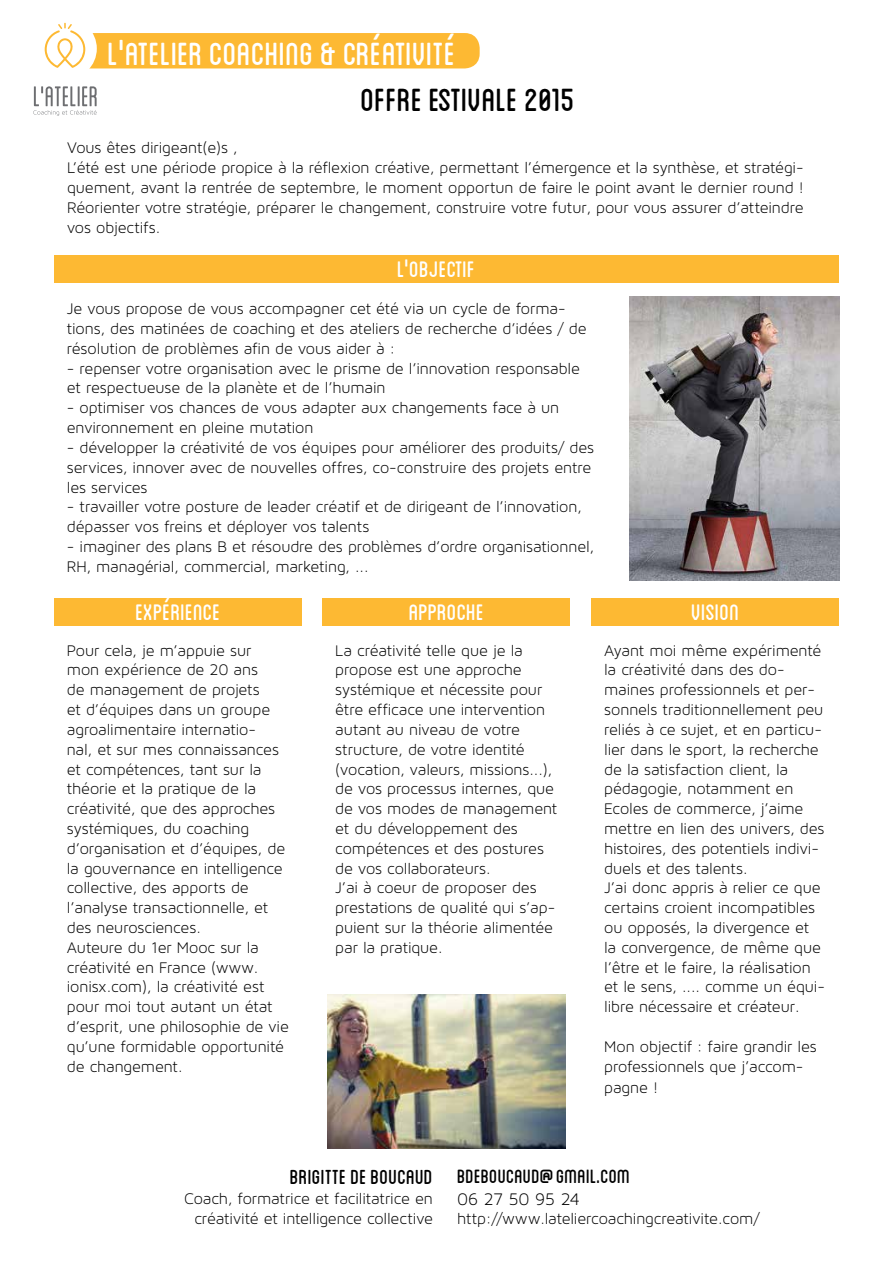
<style>
.page{position:relative;width:893px;height:1263px;background:#fff}
.page>*{position:absolute;margin:0;border:0;box-sizing:border-box;transform-origin:0 0}
.t1{font:45px "Blanch Caps";color:#fff}
.t2{font:45px "Blanch Caps";color:#000}
.t3{font:31.5px "Blanch Caps";color:#fff}
.t4{font:28.5px "Blanch Caps";color:#000}
.t5{font:27px "Blanch Caps";color:#000}
.t6{font:18px "Maven Pro Light 300";letter-spacing:-.015em;color:#000}
.t7{font:16.5px/19.8px "Maven Pro Light 300";letter-spacing:-.01em;color:#000}
</style>
<div class="page">
<img style="left:629px;top:296px;width:210px;height:285px">
<div style="left:51px;top:33px;width:429px;height:35px;background:#fdb933;border-radius:15px"></div>
<div style="left:33px;top:17px;width:64px;height:63px;background:#fff;border-radius:50%"></div>
<svg style="left:45px;top:23px;width:40px;height:45px"></svg>
<svg style="left:33px;top:86px;width:64px;height:30px"></svg>
<div style="left:54px;top:255px;width:785px;height:27px;background:#fdb933"></div>
<div style="left:323px;top:598px;width:247px;height:27px;background:#fdb933"></div>
<div style="left:54px;top:598px;width:248px;height:27px;background:#fdb933"></div>
<div style="left:591px;top:598px;width:248px;height:27px;background:#fdb933"></div>
<img style="left:327px;top:994px;width:239px;height:155px">
<h1 class="t1" style="left:108px;top:33px;width:350px">l'atelier coaching &amp; créativité</h1>
<h1 class="t2" style="left:360px;top:79px;width:216px">offre estivale 2015</h1>
<p class="t7" style="left:67px;top:138px;width:738px">Vous êtes dirigeant(e)s ,<br>L’été est une période propice à la réflexion créative, permettant l’émergence et la synthèse, et stratégi&shy;quement, avant la rentrée de septembre, le moment opportun de faire le point avant le dernier round !<br>Réorienter votre stratégie, préparer le changement, construire votre futur, pour vous assurer d’atteindre vos objectifs.</p>
<h2 class="t3" style="left:397px;top:255px;width:80px">l'objectif</h2>
<p class="t7" style="left:67px;top:299px;width:521px">Je vous propose de vous accompagner cet été via un cycle de forma&shy;tions, des matinées de coaching et des ateliers de recherche d’idées / de résolution de problèmes afin de vous aider à :</p>
<p class="t7" style="left:67px;top:358px;width:515px">- repenser votre organisation avec le prisme de l’innovation responsable et respectueuse de la planète et de l’humain</p>
<p class="t7" style="left:67px;top:398px;width:494px">- optimiser vos chances de vous adapter aux changements face à un environnement en pleine mutation</p>
<p class="t7" style="left:67px;top:437px;width:529px">- développer la créativité de vos équipes pour améliorer des produits/ des services, innover avec de nouvelles offres, co-construire des projets entre les services</p>
<p class="t7" style="left:67px;top:497px;width:517px">- travailler votre posture de leader créatif et de dirigeant de l’innovation, dépasser vos freins et déployer vos talents</p>
<p class="t7" style="left:67px;top:536px;width:529px">- imaginer des plans B et résoudre des problèmes d’ordre organisationnel,<br>RH, managérial, commercial, marketing, ...</p>
<h2 class="t3" style="left:135px;top:598px;width:86px">expérience</h2>
<h2 class="t3" style="left:409px;top:598px;width:77px">approche</h2>
<h2 class="t3" style="left:691px;top:598px;width:50px">vision</h2>
<p class="t7" style="left:335px;top:640px;width:224px">La créativité telle que je la propose est une approche systémique et nécessite pour être efficace une intervention autant au niveau de votre structure, de votre identité (vocation, valeurs, missions...), de vos processus internes, que de vos modes de management et du développement des compétences et des postures de vos collaborateurs.<br>J’ai à coeur de proposer des prestations de qualité qui s’ap&shy;puient sur la théorie alimentée par la pratique.</p>
<p class="t7" style="left:67px;top:640px;width:224px">Pour cela, je m’appuie sur<br>mon expérience de 20 ans<br>de management de projets<br>et d’équipes dans un groupe agroalimentaire internatio-<br>nal, et sur mes connaissances et compétences, tant sur la théorie et la pratique de la créativité, que des approches systémiques, du coaching d’organisation et d’équipes, de la gouvernance en intelligence collective, des apports de l’analyse transactionnelle, et des neurosciences.<br>Auteure du 1er Mooc sur la créativité en France (www. ionisx.com), la créativité est pour moi tout autant un état d’esprit, une philosophie de vie qu’une formidable opportunité de changement.</p>
<p class="t7" style="left:604px;top:640px;width:222px">Ayant moi même expérimenté la créativité dans des do&shy;maines professionnels et per&shy;sonnels traditionnellement peu reliés à ce sujet, et en particu&shy;lier dans le sport, la recherche de la satisfaction client, la pédagogie, notamment en<br>Ecoles de commerce, j’aime mettre en lien des univers, des histoires, des potentiels indivi&shy;duels et des talents.<br>J’ai donc appris à relier ce que certains croient incompatibles ou opposés, la divergence et la convergence, de même que l’être et le faire, la réalisation et le sens, .... comme un équi&shy;libre nécessaire et créateur.</p>
<p class="t7" style="left:604px;top:1036px;width:214px">Mon objectif : faire grandir les professionnels que j’accom-</p>
<p class="t7" style="left:604px;top:1078px;width:56px">pagne !</p>
<h3 class="t4" style="left:290px;top:1164px;width:144px">BRIGITTE de BOUCAUD</h3>
<p class="t7" style="left:184px;top:1188px;width:250px;text-align:right">Coach, formatrice et facilitatrice en créativité et intelligence collective</p>
<h3 class="t5" style="left:457px;top:1164px;width:175px">bdeboucaud@gmail.com</h3>
<p class="t6" style="left:457px;top:1189px;width:124px">06 27 50 95 24</p>
<p class="t7" style="left:457px;top:1209px;width:304px">http://www.lateliercoachingcreativite.com/</p>
</div>
